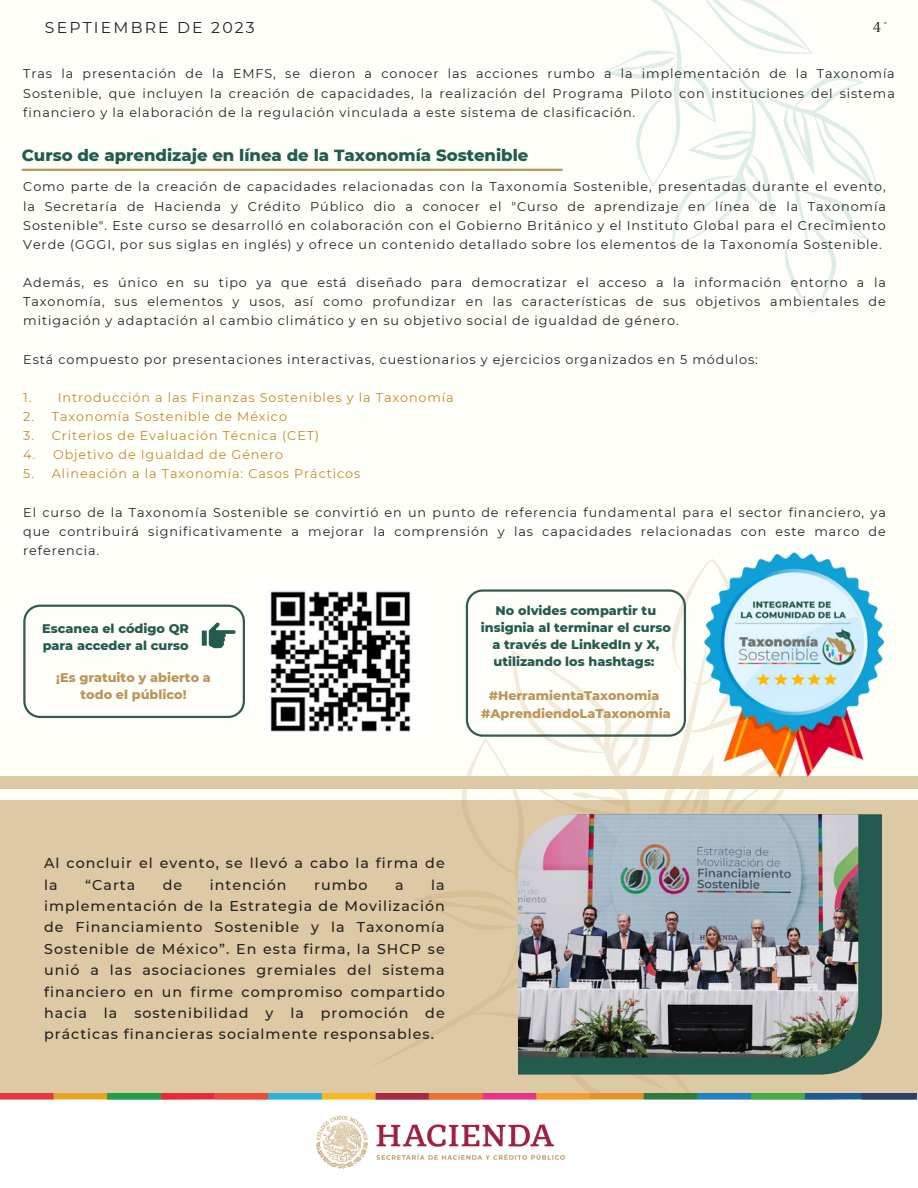
<style>
.page{position:relative;width:918px;height:1188px;background:#fffff9}
.page>*{position:absolute;margin:0;border:0;box-sizing:border-box;transform-origin:0 0}
.t1{font:800 16.5px "Montserrat";color:#235b4e}
.t2{font:15.6px "Montserrat";letter-spacing:.14em;color:#222}
.t3{font:15.6px "Luthier";color:#222}
.t4{font:500 14.25px/21.3px "Montserrat";letter-spacing:.07em;color:#222}
.t5{font:12.75px/19px "Montserrat";letter-spacing:.07em;color:#222;text-align:justify}
.t6{font:12.75px "Montserrat";letter-spacing:.07em;color:#bf8b2e}
.t7{font:800 12.75px/17.1px "Montserrat";color:#235b4e;text-align:center}
.t8{font:800 12.75px/17.1px "Montserrat";color:#bc955c;text-align:center}
</style>
<div class="page">
<div style="left:0;top:800px;width:918px;height:370px;background:#ddc9a3"></div>
<svg style="left:603px;top:0;width:277px;height:313px"></svg>
<div style="left:0;top:1093px;width:918px;height:95px;background:#fff"></div>
<img style="left:316px;top:1115px;width:250px;height:54px">
<img style="left:0;top:1093px;width:918px;height:7px">
<hr style="left:22px;top:169px;width:541px;height:2px;background:#bc955c">
<div style="left:0;top:777px;width:918px;height:12px;background:#ddc9a3"></div>
<svg style="left:807px;top:814px;width:75px;height:261px;background:#3a6858"></svg>
<img style="left:807px;top:814px;width:51px;height:244px">
<img style="left:270px;top:591px;width:141px;height:141px">
<img style="left:772px;top:552px;width:115px;height:225px">
<img style="left:413px;top:559px;width:394px;height:541px">
<svg style="left:23px;top:605px;width:222px;height:113px"></svg>
<p class="t2" style="left:45px;top:18px;width:211px">SEPTIEMBRE DE 2023</p>
<p class="t3" style="left:873px;top:21px;width:16px">4°</p>
<p class="t5" style="left:23px;top:64px;width:873px">Tras la presentación de la EMFS, se dieron a conocer las acciones rumbo a la implementación de la Taxonomía Sostenible, que incluyen la creación de capacidades, la realización del Programa Piloto con instituciones del sistema financiero y la elaboración de la regulación vinculada a este sistema de clasificación.</p>
<p class="t1" style="left:22px;top:145px;width:508px">Curso de aprendizaje en línea de la Taxonomía Sostenible</p>
<p class="t5" style="left:23px;top:177px;width:864px">Como parte de la creación de capacidades relacionadas con la Taxonomía Sostenible, presentadas durante el evento, la Secretaría de Hacienda y Crédito Público dio a conocer el "Curso de aprendizaje en línea de la Taxonomía Sostenible". Este curso se desarrolló en colaboración con el Gobierno Británico y el Instituto Global para el Crecimiento Verde (GGGI, por sus siglas en inglés) y ofrece un contenido detallado sobre los elementos de la Taxonomía Sostenible.</p>
<p class="t5" style="left:23px;top:273px;width:864px">Además, es único en su tipo ya que está diseñado para democratizar el acceso a la información entorno a la Taxonomía, sus elementos y usos, así como profundizar en las características de sus objetivos ambientales de mitigación y adaptación al cambio climático y en su objetivo social de igualdad de género.</p>
<p class="t5" style="left:23px;top:349px;width:736px">Está compuesto por presentaciones interactivas, cuestionarios y ejercicios organizados en 5 módulos:</p>
<p class="t6" style="left:23px;top:389px;width:432px">1. Introducción a las Finanzas Sostenibles y la Taxonomía</p>
<p class="t6" style="left:23px;top:409px;width:265px">2. Taxonomía Sostenible de México</p>
<p class="t6" style="left:23px;top:428px;width:297px">3. Criterios de Evaluación Técnica (CET)</p>
<p class="t6" style="left:23px;top:447px;width:261px">4. Objetivo de Igualdad de Género</p>
<p class="t6" style="left:23px;top:466px;width:339px">5. Alineación a la Taxonomía: Casos Prácticos</p>
<p class="t5" style="left:23px;top:502px;width:864px">El curso de la Taxonomía Sostenible se convirtió en un punto de referencia fundamental para el sector financiero, ya que contribuirá significativamente a mejorar la comprensión y las capacidades relacionadas con este marco de referencia.</p>
<p class="t7" style="left:42px;top:620px;width:148px;text-align:left">Escanea el código QR para acceder al curso</p>
<p class="t8" style="left:56px;top:669px;width:156px">¡Es gratuito y abierto a todo el público!</p>
<p class="t7" style="left:481px;top:602px;width:192px">No olvides compartir tu insignia al terminar el curso a través de LinkedIn y X, utilizando los hashtags:</p>
<p class="t8" style="left:489px;top:687px;width:172px">#HerramientaTaxonomia</p>
<p class="t8" style="left:481px;top:704px;width:191px">#AprendiendoLaTaxonomia</p>
<p class="t4" style="left:44px;top:853px;width:402px">Al concluir el evento, se llevó a cabo la firma de la</p>
<p class="t4" style="left:85px;top:874px;width:51px">“Carta</p>
<p class="t4" style="left:163px;top:874px;width:21px">de</p>
<p class="t4" style="left:210px;top:874px;width:78px">intención</p>
<p class="t4" style="left:314px;top:874px;width:55px">rumbo</p>
<p class="t4" style="left:395px;top:874px;width:10px">a</p>
<p class="t4" style="left:44px;top:874px;width:402px;text-align:justify;text-indent:387px">la implementación de la Estrategia de Movilización de Financiamiento Sostenible y la Taxonomía Sostenible de México”. En esta firma, la SHCP se unió a las asociaciones gremiales del sistema financiero en un firme compromiso compartido hacia la sostenibilidad y la promoción de prácticas financieras socialmente responsables.</p>
</div>
